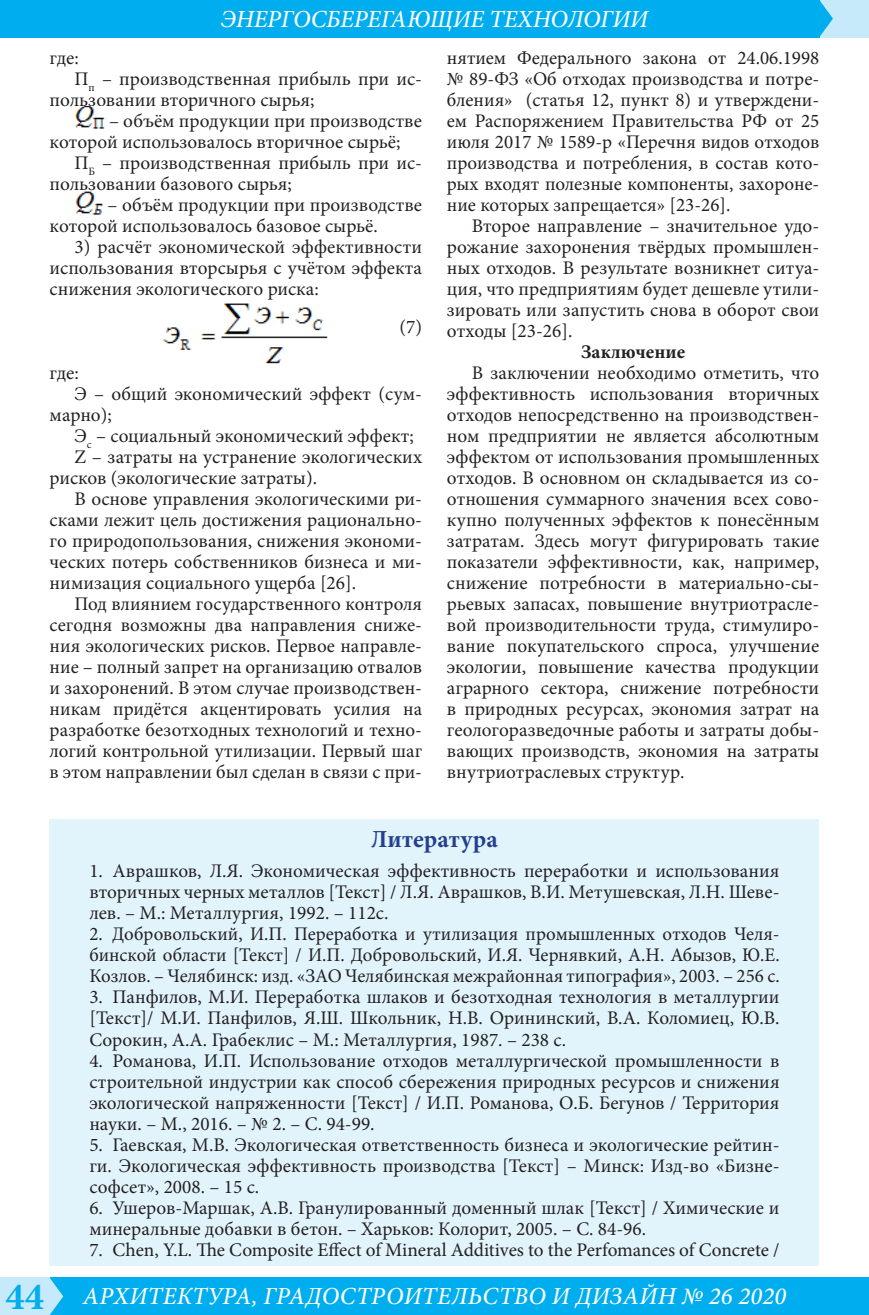
<style>
.page{position:relative;width:869px;height:1315px;background:#fff}
.page>*{position:absolute;margin:0;border:0;box-sizing:border-box;transform-origin:0 0}
.t1{font:italic 500 24.5px "Minion Pro";letter-spacing:.01em;color:#fff}
.t2{font:italic 500 24.5px "Minion Pro";letter-spacing:-.01em;color:#fff}
.Литература_заголовок{font:700 24.5px "Minion Pro";letter-spacing:.01em;color:#253f8e}
.t3{font:19.25px/21px "Minion Pro";color:#231f20;text-align:justify}
.Жирный_по_центру{font:700 19.25px "Minion Pro";color:#231f20}
.s1{font-weight:700;font-style:normal;font-size:38.5px;color:#00aeef}
</style>
<div class="page">
<div style="left:46px;top:1277px;width:822px;height:38px;background:#00aeef"></div>
<div style="left:819px;top:0;width:49px;height:37px;background:#c6eafa"></div>
<div style="left:0;top:1277px;width:50px;height:38px;background:#c6eafa"></div>
<div style="left:0;top:0;width:819px;height:37px;background:#00aeef"></div>
<svg style="left:50px;top:1278px;width:13px;height:37px"></svg>
<svg style="left:819px;top:0;width:13px;height:37px"></svg>
<img style="left:74px;top:107px;width:31px;height:22px">
<img style="left:75px;top:191px;width:28px;height:24px">
<img style="left:163px;top:303px;width:165px;height:61px">
<div style="left:49px;top:819px;width:770px;height:446px;background:#e1f4fc"></div>
<p class="t2" style="left:221px;top:2px;width:429px">ЭНЕРГОСБЕРЕГАЮЩИЕ ТЕХНОЛОГИИ</p>
<p class="t3" style="left:50px;top:47px;width:31px">где:</p>
<p class="t3" style="left:50px;top:68px;width:374px;text-indent:25px">П<sub>п</sub> – производственная прибыль при ис&shy;пользовании вторичного сырья;</p>
<p class="t3" style="left:50px;top:110px;width:374px;text-indent:59px">– объём продукции при производстве которой использовалось вторичное сырьё;</p>
<p class="t3" style="left:50px;top:152px;width:374px;text-indent:25px">П<sub>Б</sub> – производственная прибыль при ис&shy;пользовании базового сырья;</p>
<p class="t3" style="left:50px;top:194px;width:374px;text-indent:58px">– объём продукции при производстве которой использовалось базовое сырьё.</p>
<p class="t3" style="left:50px;top:236px;width:374px;text-indent:25px">3) расчёт экономической эффективности использования вторсырья с учётом эффекта снижения экологического риска:</p>
<p class="t3" style="left:399px;top:317px;width:24px">(7)</p>
<p class="t3" style="left:50px;top:362px;width:31px">где:</p>
<p class="t3" style="left:50px;top:383px;width:374px;text-indent:25px">Э – общий экономический эффект (сум&shy;марно);</p>
<p class="t3" style="left:74px;top:425px;width:340px">Э<sub>с</sub> – социальный экономический эффект;</p>
<p class="t3" style="left:50px;top:446px;width:374px;text-indent:25px">Z – затраты на устранение экологических рисков (экологические затраты).</p>
<p class="t3" style="left:50px;top:488px;width:374px;text-indent:25px">В основе управления экологическими ри&shy;сками лежит цель достижения рационально&shy;го природопользования, снижения экономи&shy;ческих потерь собственников бизнеса и ми&shy;нимизация социального ущерба [26].</p>
<p class="t3" style="left:50px;top:593px;width:374px;text-indent:25px">Под влиянием государственного контроля сегодня возможны два направления сниже&shy;ния экологических рисков. Первое направле&shy;ние – полный запрет на организацию отвалов и захоронений. В этом случае производствен&shy;никам придётся акцентировать усилия на разработке безотходных технологий и техно&shy;логий контрольной утилизации. Первый шаг в этом направлении был сделан в связи с при-</p>
<p class="t3" style="left:446px;top:47px;width:374px">нятием Федерального закона от 24.06.1998 № 89-ФЗ «Об отходах производства и потре&shy;бления» (статья 12, пункт 8) и утверждени&shy;ем Распоряжением Правительства РФ от 25 июля 2017 № 1589-р «Перечня видов отходов производства и потребления, в состав кото&shy;рых входят полезные компоненты, захороне&shy;ние которых запрещается» [23-26].</p>
<p class="t3" style="left:446px;top:215px;width:374px;text-indent:25px">Второе направление – значительное удо&shy;рожание захоронения твёрдых промышлен&shy;ных отходов. В результате возникнет ситуа&shy;ция, что предприятиям будет дешевле утили&shy;зировать или запустить снова в оборот свои отходы [23-26].</p>
<p class="Жирный_по_центру" style="left:580px;top:338px;width:106px">Заключение</p>
<p class="t3" style="left:446px;top:362px;width:374px;text-indent:25px">В заключении необходимо отметить, что эффективность использования вторичных отходов непосредственно на производствен&shy;ном предприятии не является абсолютным эффектом от использования промышленных отходов. В основном он складывается из со&shy;отношения суммарного значения всех сово&shy;купно полученных эффектов к понесённым затратам. Здесь могут фигурировать такие показатели эффективности, как, например, снижение потребности в материально-сы&shy;рьевых запасах, повышение внутриотрасле&shy;вой производительности труда, стимулиро&shy;вание покупательского спроса, улучшение экологии, повышение качества продукции аграрного сектора, снижение потребности в природных ресурсах, экономия затрат на геологоразведочные работы и затраты добы&shy;вающих производств, экономия на затраты внутриотраслевых структур.</p>
<p class="Литература_заголовок" style="left:371px;top:821px;width:128px">Литература</p>
<p class="t3" style="left:89px;top:861px;width:691px">1. Аврашков, Л.Я. Экономическая эффективность переработки и использования вторичных черных металлов [Текст] / Л.Я. Аврашков, В.И. Метушевская, Л.Н. Шеве&shy;лев. – М.: Металлургия, 1992. – 112с.</p>
<p class="t3" style="left:89px;top:924px;width:691px">2. Добровольский, И.П. Переработка и утилизация промышленных отходов Челя&shy;бинской области [Текст] / И.П. Добровольский, И.Я. Чернявкий, А.Н. Абызов, Ю.Е.<br>Козлов. – Челябинск: изд. «ЗАО Челябинская межрайонная типография», 2003. – 256 с.</p>
<p class="t3" style="left:89px;top:987px;width:691px">3. Панфилов, М.И. Переработка шлаков и безотходная технология в металлургии [Текст]/ М.И. Панфилов, Я.Ш. Школьник, Н.В. Орининский, В.А. Коломиец, Ю.В.<br>Сорокин, А.А. Грабеклис – М.: Металлургия, 1987. – 238 с.</p>
<p class="t3" style="left:89px;top:1050px;width:691px">4. Романова, И.П. Использование отходов металлургической промышленности в строительной индустрии как способ сбережения природных ресурсов и снижения экологической напряженности [Текст] / И.П. Романова, О.Б. Бегунов / Территория науки. – М., 2016. – № 2. – С. 94-99.</p>
<p class="t3" style="left:89px;top:1134px;width:691px">5. Гаевская, М.В. Экологическая ответственность бизнеса и экологические рейтин&shy;ги. Экологическая эффективность производства [Текст] – Минск: Изд-во «Бизне&shy;софсет», 2008. – 15 с.</p>
<p class="t3" style="left:89px;top:1197px;width:691px">6. Ушеров-Маршак, А.В. Гранулированный доменный шлак [Текст] / Химические и минеральные добавки в бетон. – Харьков: Колорит, 2005. – С. 84-96.</p>
<p class="t3" style="left:89px;top:1239px;width:691px">7. Chen, Y.L. The Composite Effect of Mineral Additives to the Perfomances of Concrete /</p>
<p class="t1" style="left:6px;top:1279px;width:781px"><span class="s1">44</span> АРХИТЕКТУРА, ГРАДОСТРОИТЕЛЬСТВО И ДИЗАЙН № 26 2020</p>
</div>
